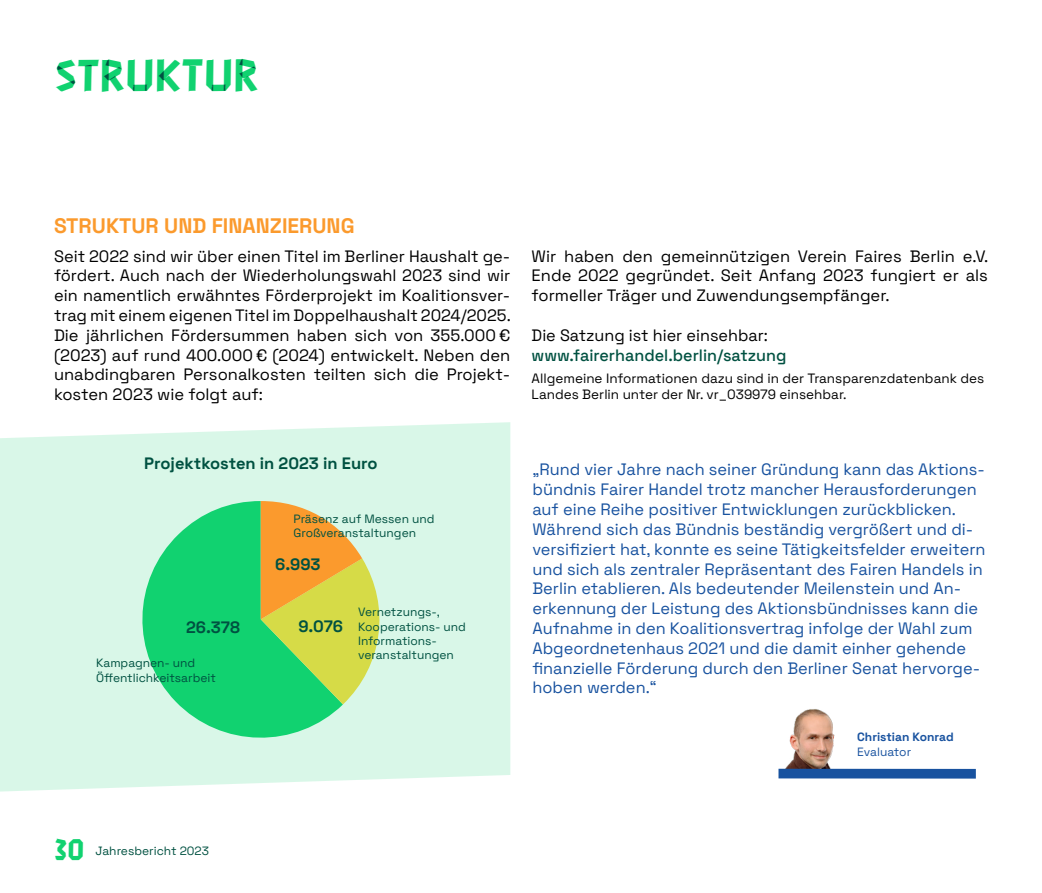
<style>
.page{position:relative;width:1042px;height:893px;background:#fff}
.page>*{position:absolute;margin:0;border:0;box-sizing:border-box;transform-origin:0 0}
.t1{font:49.5px "John Tapextra Regular Overlap";color:#005141}
.t2{font:33px "John Tapextra";color:#11d270}
.t3{font:300 21px "Space Grotesk";color:#fb9a2d}
.t4{font:300 16.5px/19.8px "Space Grotesk";color:#18529f}
.t5{font:300 16.5px/19.8px "Space Grotesk";color:#000;text-align:justify}
.t6{font:300 16.5px "Space Grotesk";color:#005141}
.t7{font:300 13.5px/16.2px "Space Grotesk";color:#000}
.t8{font:300 12px/14.4px "Space Grotesk";color:#005141}
.t9{font:300 12px/14.4px "Space Grotesk";color:#18529f}
</style>
<div class="page">
<svg style="left:0;top:422px;width:510px;height:370px;background:#dbf7e9"></svg>
<svg style="left:130px;top:501px;width:213px;height:249px;background:#55de98"></svg>
<svg style="left:261px;top:501px;width:130px;height:203px;background:#c7ce6b"></svg>
<img style="left:784px;top:709px;width:79px;height:60px">
<div style="left:778px;top:769px;width:198px;height:10px;background:#18529f"></div>
<h1 class="t1" style="left:54px;top:48px;width:206px">STRUKTUR</h1>
<p class="t3" style="left:54px;top:211px;width:302px">STRUKTUR UND FINANZIERUNG</p>
<p class="t5" style="left:54px;top:245px;width:458px">Seit 2022 sind wir über einen Titel im Berliner Haushalt ge&shy;fördert. Auch nach der Wiederholungswahl 2023 sind wir ein namentlich erwähntes Förderprojekt im Koalitionsver&shy;trag mit einem eigenen Titel im Doppelhaushalt 2024/2025.<br>Die jährlichen Fördersummen haben sich von 355.000 € (2023) auf rund 400.000 € (2024) entwickelt. Neben den unabdingbaren Personalkosten teilten sich die Projekt&shy;kosten 2023 wie folgt auf:</p>
<p class="t5" style="left:531px;top:245px;width:458px">Wir haben den gemeinnützigen Verein Faires Berlin e.V.<br>Ende 2022 gegründet. Seit Anfang 2023 fungiert er als formeller Träger und Zuwendungsempfänger.</p>
<p class="t5" style="left:531px;top:324px;width:238px">Die Satzung ist hier einsehbar:</p>
<p class="t6" style="left:531px;top:343px;width:256px">www.fairerhandel.berlin/satzung</p>
<p class="t7" style="left:531px;top:370px;width:454px">Allgemeine Informationen dazu sind in der Transparenzdatenbank des<br>Landes Berlin unter der Nr. vr_039979 einsehbar.</p>
<p class="t6" style="left:144px;top:451px;width:235px">Projektkosten in 2023 in Euro</p>
<p class="t8" style="left:293px;top:510px;width:143px">Präsenz auf Messen und<br>Großveranstaltungen</p>
<p class="t6" style="left:275px;top:552px;width:47px">6.993</p>
<p class="t6" style="left:186px;top:615px;width:55px">26.378</p>
<p class="t6" style="left:298px;top:614px;width:46px">9.076</p>
<p class="t8" style="left:96px;top:655px;width:121px">Kampagnen- und<br>Öffentlichkeitsarbeit</p>
<p class="t8" style="left:358px;top:604px;width:109px">Vernetzungs-,<br>Kooperations- und<br>Informations&shy;veranstaltungen</p>
<h2 class="t2" style="left:54px;top:831px;width:32px">30</h2>
<p class="t8" style="left:96px;top:843px;width:115px">Jahresbericht 2023</p>
<p class="t4" style="left:532px;top:459px;width:454px">„Rund vier Jahre nach seiner Gründung kann das Aktions&shy;bündnis Fairer Handel trotz mancher Herausforderungen auf eine Reihe positiver Entwicklungen zurückblicken.<br>Während sich das Bündnis beständig vergrößert und di&shy;versifiziert hat, konnte es seine Tätigkeitsfelder erweitern und sich als zentraler Repräsentant des Fairen Handels in Berlin etablieren. Als bedeutender Meilenstein und An&shy;erkennung der Leistung des Aktionsbündnisses kann die Aufnahme in den Koalitionsvertrag infolge der Wahl zum Abgeordnetenhaus 2021 und die damit einher gehende finanzielle Förderung durch den Berliner Senat hervorge&shy;hoben werden.“</p>
<p class="t9" style="left:857px;top:729px;width:98px">Christian Konrad<br>Evaluator</p>
</div>
